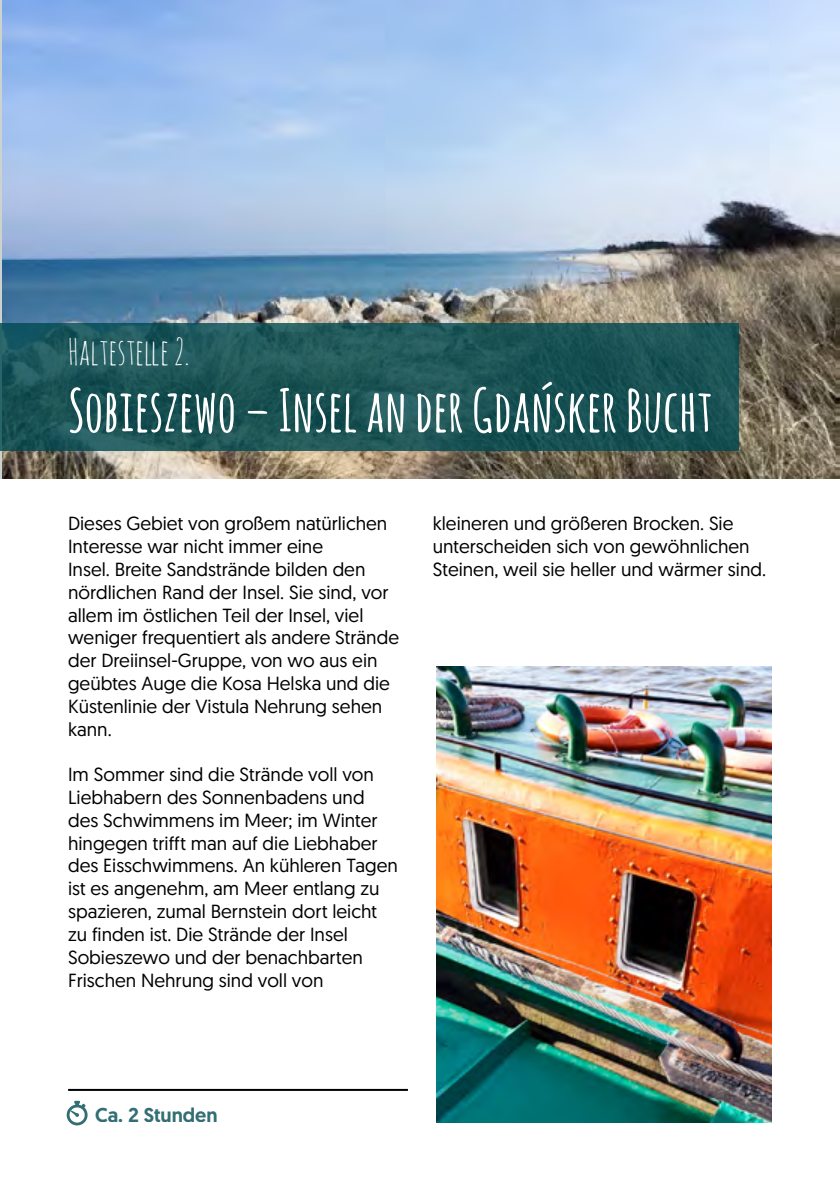
<style>
.page{position:relative;width:840px;height:1191px;background:#fff}
.page>*{position:absolute;margin:0;border:0;box-sizing:border-box;transform-origin:0 0}
.t1{font:700 58px "Amatic SC";color:#fff}
.t2{font:36px "Amatic SC";color:#fff}
.t3{font:500 20px "Geomanist";letter-spacing:-.005em;color:#004a52}
.t4{font:19px/22.8px "Geomanist";color:#000}
</style>
<div class="page">
<img style="left:1px;top:0;width:838px;height:478px">
<img style="left:0;top:0;width:1px;height:478px">
<svg style="left:0;top:323px;width:738px;height:128px;background:#1c5557"></svg>
<hr style="left:68px;top:1089px;width:339px;height:2px;background:#000">
<img style="left:436px;top:666px;width:335px;height:456px">
<svg style="left:67px;top:1100px;width:20px;height:25px"></svg>
<h2 class="t2" style="left:68px;top:328px;width:123px">Haltestelle 2.</h2>
<h1 class="t1" style="left:68px;top:369px;width:645px">Sobieszewo – Insel an der Gdańsker Bucht</h1>
<p class="t4" style="left:68px;top:512px;width:332px">Dieses Gebiet von großem natürlichen Interesse war nicht immer eine<br>Insel. Breite Sandstrände bilden den nördlichen Rand der Insel. Sie sind, vor allem im östlichen Teil der Insel, viel weniger frequentiert als andere Strände der Dreiinsel-Gruppe, von wo aus ein geübtes Auge die Kosa Helska und die Küstenlinie der Vistula Nehrung sehen kann.</p>
<p class="t4" style="left:68px;top:762px;width:331px">Im Sommer sind die Strände voll von Liebhabern des Sonnenbadens und des Schwimmens im Meer; im Winter hingegen trifft man auf die Liebhaber des Eisschwimmens. An kühleren Tagen ist es angenehm, am Meer entlang zu spazieren, zumal Bernstein dort leicht zu finden ist. Die Strände der Insel Sobieszewo und der benachbarten Frischen Nehrung sind voll von</p>
<p class="t4" style="left:432px;top:512px;width:334px">kleineren und größeren Brocken. Sie unterscheiden sich von gewöhnlichen<br>Steinen, weil sie heller und wärmer sind.</p>
<p class="t3" style="left:95px;top:1101px;width:124px">Ca. 2 Stunden</p>
</div>
